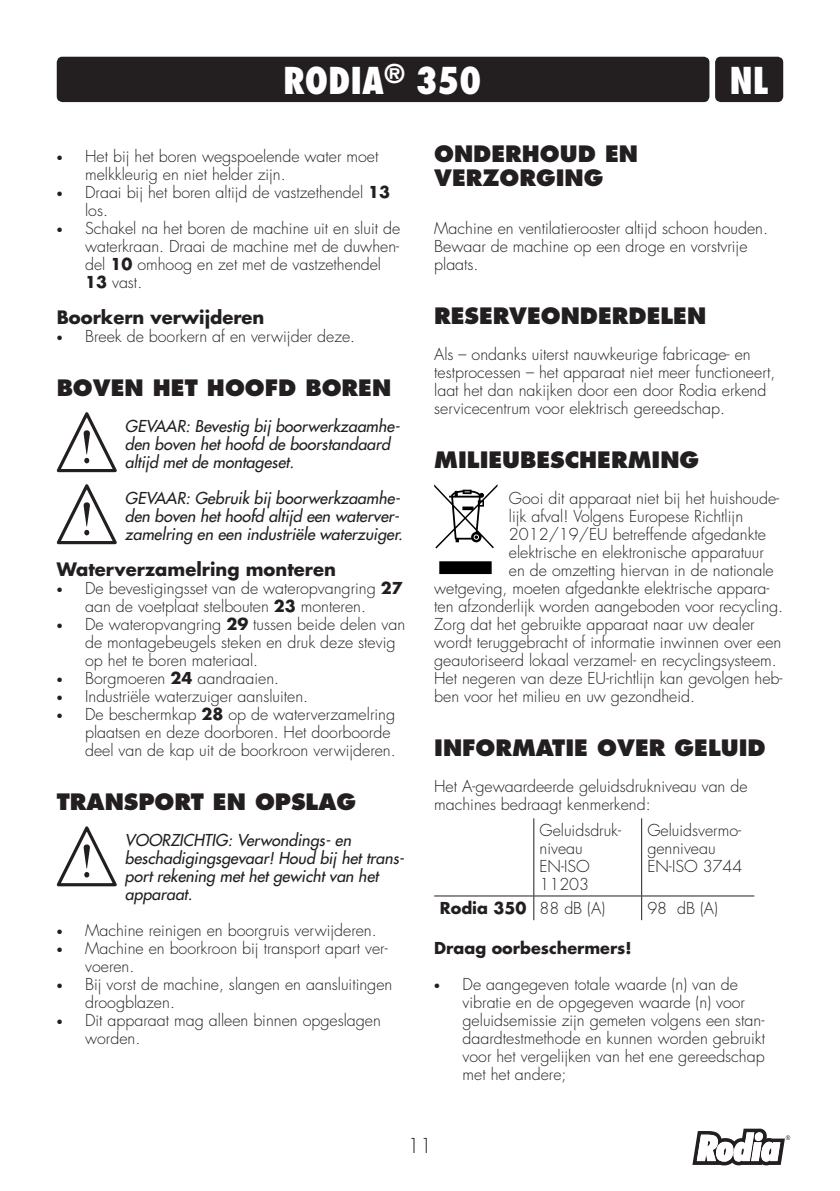
<style>
.page{position:relative;width:840px;height:1191px;background:#fff}
.page>*{position:absolute;margin:0;border:0;box-sizing:border-box;transform-origin:0 0}
.t1{font:800 condensed 36px "Futura";color:#fff}
.t2{font:800 22px/24px "Futura";color:#231f20}
.t3{font:300 20px "Futura";color:#231f20}
.t4{font:700 18px "Futura";color:#231f20}
.t5{font:300 16px/18px "Futura";color:#231f20}
.t6{font:italic 16px/18px "Futura";color:#231f20}
.t7{font:700 16px "Futura";color:#231f20}
.s1{font-family:"Myriad Pro";font-weight:900}
.s2{font-weight:700}
.s3{font-weight:300}
</style>
<div class="page">
<svg style="left:692px;top:1128px;width:97px;height:37px"></svg>
<div style="left:57px;top:57px;width:652px;height:45px;background:#231f20;border-radius:6px"></div>
<div style="left:714px;top:57px;width:68px;height:45px;background:#231f20;border-radius:6px"></div>
<svg style="left:57px;top:412px;width:60px;height:60px"></svg>
<svg style="left:57px;top:484px;width:60px;height:60px"></svg>
<svg style="left:57px;top:826px;width:60px;height:60px"></svg>
<svg style="left:434px;top:484px;width:63px;height:90px"></svg>
<hr style="left:533px;top:818px;width:1px;height:77px;background:#231f20">
<hr style="left:641px;top:818px;width:1px;height:77px;background:#231f20">
<hr style="left:434px;top:895px;width:99px;height:1px;background:#231f20">
<hr style="left:533px;top:895px;width:108px;height:1px;background:#231f20">
<svg style="left:533px;top:896px;width:1px;height:24px"></svg>
<hr style="left:641px;top:895px;width:113px;height:1px;background:#231f20">
<svg style="left:641px;top:896px;width:1px;height:24px"></svg>
<h1 class="t1" style="left:283px;top:57px;width:199px">RODIA<sup>®</sup> 350</h1>
<h1 class="t1" style="left:729px;top:57px;width:41px">NL</h1>
<p class="t5" style="left:85px;top:147px;width:294px;text-indent:-28px"><span class="s1">•</span> Het bij het boren wegspoelende water moet melkkleurig en niet helder zijn.</p>
<p class="t5" style="left:85px;top:183px;width:306px;text-indent:-28px"><span class="s1">•</span> Draai bij het boren altijd de vastzethendel <span class="s2">13 </span>los.</p>
<p class="t5" style="left:85px;top:219px;width:316px;text-indent:-28px"><span class="s1">•</span> Schakel na het boren de machine uit en sluit de waterkraan. Draai de machine met de duwhen&shy;del <span class="s2">10</span> omhoog en zet met de vastzethendel <span class="s2">13</span> vast.</p>
<p class="t4" style="left:57px;top:305px;width:209px">Boorkern verwijderen</p>
<p class="t5" style="left:57px;top:327px;width:300px"><span class="s1">•</span> Breek de boorkern af en verwijder deze.</p>
<h2 class="t2" style="left:57px;top:376px;width:336px">BOVEN HET HOOFD BOREN</h2>
<p class="t6" style="left:125px;top:417px;width:276px">GEVAAR: Bevestig bij boorwerkzaamhe&shy;den boven het hoofd de boorstandaard altijd met de montageset.</p>
<p class="t6" style="left:125px;top:489px;width:279px">GEVAAR: Gebruik bij boorwerkzaamhe&shy;den boven het hoofd altijd een waterver&shy;zamelring en een industriële waterzuiger.</p>
<p class="t4" style="left:57px;top:557px;width:280px">Waterverzamelring monteren</p>
<p class="t5" style="left:57px;top:579px;width:347px;text-align:center"><span class="s1">•</span> De bevestigingsset van de wateropvangring <span class="s2">27 </span>aan de voetplaat stelbouten <span class="s2">23</span> monteren.</p>
<p class="t5" style="left:85px;top:615px;width:321px;text-indent:-28px"><span class="s1">•</span> De wateropvangring <span class="s2">29</span> tussen beide delen van de montagebeugels steken en druk deze stevig op het te boren materiaal.</p>
<p class="t5" style="left:57px;top:669px;width:224px"><span class="s1">•</span> Borgmoeren <span class="s2">24</span> aandraaien.</p>
<p class="t5" style="left:57px;top:687px;width:253px"><span class="s1">•</span> Industriële waterzuiger aansluiten.</p>
<p class="t5" style="left:85px;top:705px;width:312px;text-indent:-28px"><span class="s1">•</span> De beschermkap <span class="s2">28</span> op de waterverzamelring plaatsen en deze doorboren. Het doorboorde deel van de kap uit de boorkroon verwijderen.</p>
<h2 class="t2" style="left:57px;top:790px;width:301px">TRANSPORT EN OPSLAG</h2>
<p class="t6" style="left:125px;top:831px;width:281px">VOORZICHTIG: Verwondings- en beschadigingsgevaar! Houd bij het trans&shy;port rekening met het gewicht van het apparaat.</p>
<p class="t5" style="left:57px;top:921px;width:321px"><span class="s1">•</span> Machine reinigen en boorgruis verwijderen.</p>
<p class="t5" style="left:85px;top:939px;width:304px;text-indent:-28px"><span class="s1">•</span> Machine en boorkroon bij transport apart ver&shy;voeren.</p>
<p class="t5" style="left:85px;top:975px;width:308px;text-indent:-28px"><span class="s1">•</span> Bij vorst de machine, slangen en aansluitingen droogblazen.</p>
<p class="t5" style="left:85px;top:1011px;width:297px;text-indent:-28px"><span class="s1">•</span> Dit apparaat mag alleen binnen opgeslagen worden.</p>
<h2 class="t2" style="left:434px;top:142px;width:205px">ONDERHOUD EN<br>VERZORGING</h2>
<p class="t5" style="left:434px;top:219px;width:335px">Machine en ventilatierooster altijd schoon houden.<br>Bewaar de machine op een droge en vorstvrije plaats.</p>
<h2 class="t2" style="left:434px;top:304px;width:273px">RESERVEONDERDELEN</h2>
<p class="t5" style="left:434px;top:345px;width:342px">Als – ondanks uiterst nauwkeurige fabricage- en testprocessen – het apparaat niet meer functioneert, laat het dan nakijken door een door Rodia erkend servicecentrum voor elektrisch gereedschap.</p>
<h2 class="t2" style="left:434px;top:448px;width:266px">MILIEUBESCHERMING</h2>
<p class="t5" style="left:508px;top:489px;width:272px">Gooi dit apparaat niet bij het huishoude-</p>
<p class="t5" style="left:508px;top:507px;width:235px">lijk afval! Volgens Europese Richtlijn</p>
<p class="t5" style="left:508px;top:525px;width:258px">2012/19/EU betreffende afgedankte</p>
<p class="t5" style="left:508px;top:543px;width:256px">elektrische en elektronische apparatuur</p>
<p class="t5" style="left:508px;top:561px;width:266px">en de omzetting hiervan in de nationale</p>
<p class="t5" style="left:434px;top:579px;width:336px">wetgeving, moeten afgedankte elektrische appara-</p>
<p class="t5" style="left:434px;top:597px;width:350px">ten afzonderlijk worden aangeboden voor recycling.</p>
<p class="t5" style="left:434px;top:615px;width:322px">Zorg dat het gebruikte apparaat naar uw dealer</p>
<p class="t5" style="left:434px;top:633px;width:348px">wordt teruggebracht of informatie inwinnen over een</p>
<p class="t5" style="left:434px;top:651px;width:344px">geautoriseerd lokaal verzamel- en recyclingsysteem.</p>
<p class="t5" style="left:434px;top:669px;width:350px">Het negeren van deze EU-richtlijn kan gevolgen heb-</p>
<p class="t5" style="left:434px;top:687px;width:262px">ben voor het milieu en uw gezondheid.</p>
<h2 class="t2" style="left:434px;top:736px;width:333px">INFORMATIE OVER GELUID</h2>
<p class="t5" style="left:434px;top:777px;width:315px">Het A-gewaardeerde geluidsdrukniveau van de machines bedraagt kenmerkend:</p>
<p class="t5" style="left:539px;top:821px;width:83px">Geluidsdruk&shy;niveau<br>EN-ISO<br>11203</p>
<p class="t5" style="left:647px;top:821px;width:97px">Geluidsvermo&shy;genniveau<br>EN-ISO 3744</p>
<p class="t7" style="left:439px;top:897px;width:167px">Rodia 350 <span class="s3">88 dB (A)</span></p>
<p class="t5" style="left:647px;top:899px;width:72px">98 dB (A)</p>
<p class="t7" style="left:434px;top:937px;width:199px">Draag oorbeschermers!</p>
<p class="t5" style="left:462px;top:975px;width:304px;text-indent:-28px"><span class="s1">•</span> De aangegeven totale waarde (n) van de vibratie en de opgegeven waarde (n) voor geluidsemissie zijn gemeten volgens een stan&shy;daardtestmethode en kunnen worden gebruikt voor het vergelijken van het ene gereedschap met het andere;</p>
<p class="t3" style="left:407px;top:1133px;width:26px">11</p>
</div>
